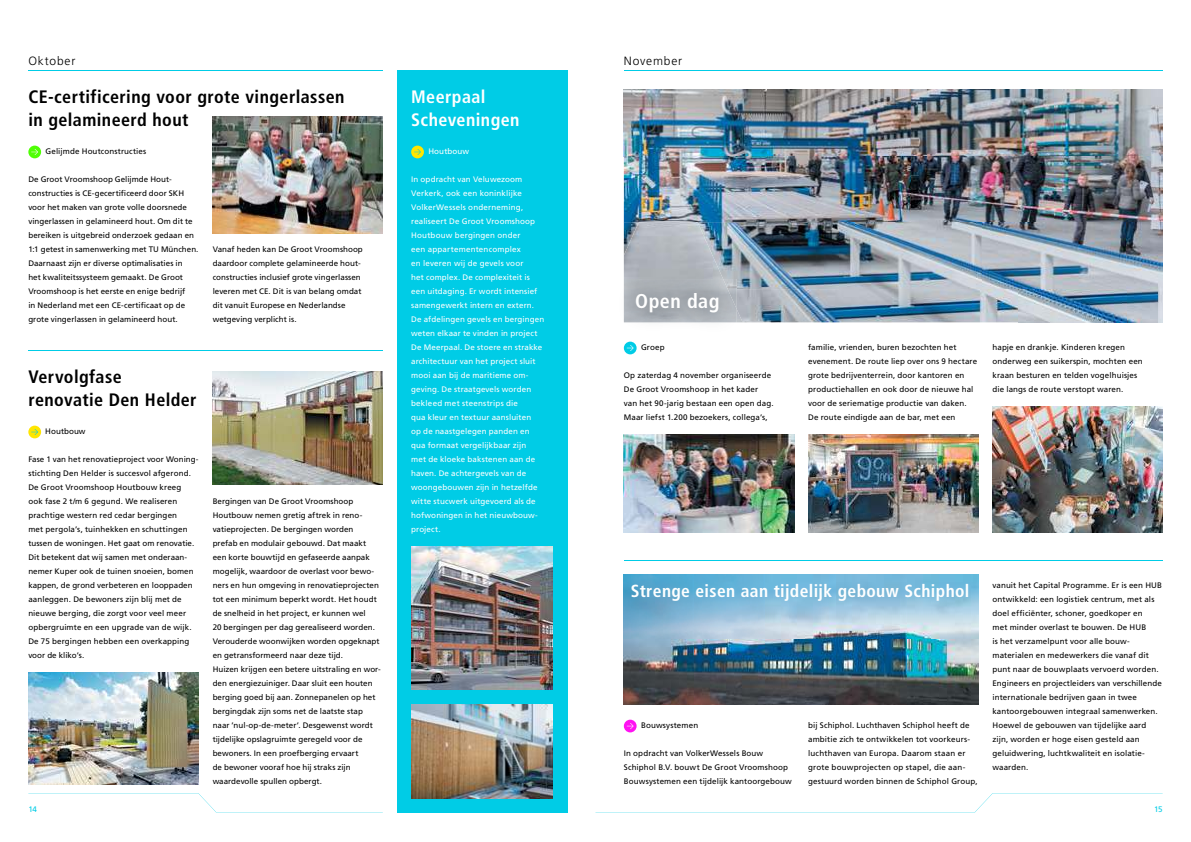
<style>
.page{position:relative;width:1191px;height:842px;background:#fff}
.page>*{position:absolute;margin:0;border:0;box-sizing:border-box;transform-origin:0 0}
.t1{font:700 condensed 20px "Frutiger LT Std";letter-spacing:.025em;color:#fff}
.t2{font:700 condensed 18px/23px "Frutiger LT Std";letter-spacing:.025em;color:#000}
.t3{font:700 condensed 18px/23px "Frutiger LT Std";letter-spacing:.025em;color:#fff}
.t4{font:700 condensed 17.5px "Frutiger LT Std";letter-spacing:.025em;color:#fff}
.t5{font:300 12px "Frutiger LT Std";letter-spacing:.065em;color:#000}
.t6{font:8px/14px "Frutiger LT Std";letter-spacing:.01em;color:#000}
.t7{font:8px/14px "Frutiger LT Std";letter-spacing:.015em;color:#fff}
.t8{font:8px "Frutiger LT Std";color:#00cce6}
</style>
<div class="page">
<svg style="left:975px;top:793px;width:187px;height:19px"></svg>
<hr style="left:28px;top:70px;width:355px;height:1px;background:#00cce6">
<div style="left:28px;top:146px;width:13px;height:12px;background:#4fff05;border-radius:50%"></div>
<svg style="left:31px;top:149px;width:7px;height:6px"></svg>
<div style="left:624px;top:342px;width:12px;height:12px;background:#00cce6;border-radius:50%"></div>
<svg style="left:627px;top:345px;width:6px;height:6px"></svg>
<div style="left:28px;top:426px;width:13px;height:12px;background:#ffe600;border-radius:50%"></div>
<svg style="left:31px;top:429px;width:7px;height:6px"></svg>
<hr style="left:28px;top:350px;width:355px;height:1px;background:#00cce6">
<hr style="left:624px;top:560px;width:538px;height:1px;background:#00cce6">
<hr style="left:624px;top:70px;width:538px;height:1px;background:#00cce6">
<img style="left:213px;top:116px;width:170px;height:118px">
<div style="left:397px;top:70px;width:170px;height:742px;background:#00cce6"></div>
<div style="left:411px;top:146px;width:13px;height:12px;background:#ffe600;border-radius:50%"></div>
<svg style="left:414px;top:149px;width:7px;height:6px"></svg>
<img style="left:28px;top:672px;width:170px;height:112px">
<img style="left:213px;top:371px;width:170px;height:114px">
<img style="left:411px;top:546px;width:142px;height:144px">
<img style="left:411px;top:704px;width:142px;height:94px">
<div style="left:624px;top:720px;width:12px;height:12px;background:#ff12f2;border-radius:50%"></div>
<svg style="left:627px;top:723px;width:6px;height:6px"></svg>
<img style="left:992px;top:406px;width:170px;height:126px">
<img style="left:624px;top:434px;width:170px;height:98px">
<img style="left:808px;top:434px;width:170px;height:98px">
<img style="left:624px;top:575px;width:354px;height:129px">
<img style="left:624px;top:90px;width:538px;height:133px">
<img style="left:713px;top:223px;width:413px;height:66px">
<img style="left:1126px;top:223px;width:36px;height:99px">
<img style="left:742px;top:289px;width:385px;height:33px">
<img style="left:624px;top:221px;width:89px;height:58px">
<img style="left:713px;top:256px;width:29px;height:66px">
<img style="left:624px;top:279px;width:113px;height:43px">
<svg style="left:28px;top:793px;width:188px;height:19px"></svg>
<h3 class="t5" style="left:28px;top:56px;width:49px">Oktober</h3>
<h2 class="t2" style="left:28px;top:87px;width:318px">CE-certificering voor grote vingerlassen in gelamineerd hout</h2>
<h2 class="t3" style="left:411px;top:87px;width:110px">Meerpaal<br>Scheveningen</h2>
<p class="t7" style="left:428px;top:145px;width:42px">Houtbouw</p>
<p class="t7" style="left:411px;top:173px;width:135px">In opdracht van Veluwezoom<br>Verkerk, ook een koninklijke<br>VolkerWessels onderneming, realiseert De Groot Vroomshoop<br>Houtbouw bergingen onder<br>een appartementencomplex<br>en leveren wij de gevels voor<br>het complex. De complexiteit is een uitdaging. Er wordt intensief samengewerkt intern en extern.<br>De afdelingen gevels en bergingen weten elkaar te vinden in project<br>De Meerpaal. De stoere en strakke architectuur van het project sluit mooi aan bij de maritieme om&shy;geving. De straatgevels worden bekleed met steenstrips die<br>qua kleur en textuur aansluiten<br>op de naastgelegen panden en qua formaat vergelijkbaar zijn<br>met de kloeke bakstenen aan de haven. De achtergevels van de woon gebouwen zijn in hetzelfde witte stucwerk uitgevoerd als de hofwoningen in het nieuwbouw&shy;project.</p>
<p class="t6" style="left:46px;top:145px;width:102px">Gelijmde Houtconstructies</p>
<p class="t6" style="left:28px;top:173px;width:172px">De Groot Vroomshoop Gelijmde Hout&shy;constructies is CE-gecertificeerd door SKH voor het maken van grote volle doorsnede vingerlassen in gelamineerd hout. Om dit te bereiken is uitgebreid onderzoek gedaan en 1:1 getest in samenwerking met TU München.<br>Daarnaast zijn er diverse opti malisaties in<br>het kwaliteitssysteem gemaakt. De Groot Vroomshoop is het eerste en enige bedrijf<br>in Nederland met een CE-certificaat op de grote vingerlassen in gelamineerd hout.</p>
<p class="t6" style="left:213px;top:243px;width:152px">Vanaf heden kan De Groot Vroomshoop daardoor complete gelamineerde hout&shy;constructies inclusief grote vingerlassen leveren met CE. Dit is van belang omdat dit vanuit Europese en Nederlandse wetgeving verplicht is.</p>
<h2 class="t2" style="left:28px;top:367px;width:170px">Vervolgfase renovatie Den Helder</h2>
<p class="t6" style="left:45px;top:425px;width:42px">Houtbouw</p>
<p class="t6" style="left:28px;top:453px;width:172px">Fase 1 van het renovatieproject voor Woning&shy;stichting Den Helder is succesvol afgerond.<br>De Groot Vroomshoop Houtbouw kreeg<br>ook fase 2 t/m 6 gegund. We realiseren prachtige western red cedar bergingen<br>met pergola’s, tuinhekken en schuttingen tussen de woningen. Het gaat om renovatie.<br>Dit betekent dat wij samen met onderaan&shy;nemer Kuper ook de tuinen snoeien, bomen kappen, de grond verbeteren en looppaden aanleggen. De bewoners zijn blij met de nieuwe berging, die zorgt voor veel meer opbergruimte en een upgrade van de wijk.<br>De 75 bergingen hebben een overkapping voor de kliko’s.</p>
<p class="t6" style="left:213px;top:495px;width:170px">Bergingen van De Groot Vroomshoop Houtbouw nemen gretig aftrek in reno&shy;vatieprojecten. De bergingen worden<br>prefab en modulair gebouwd. Dat maakt een korte bouwtijd en gefaseerde aanpak mogelijk, waardoor de overlast voor bewo&shy;ners en hun omgeving in renovatieprojecten tot een minimum beperkt wordt. Het houdt de snelheid in het project, er kunnen wel<br>20 bergingen per dag gerealiseerd worden.<br>Verouderde woonwijken worden opgeknapt en getransformeerd naar deze tijd.<br>Huizen krijgen een betere uitstraling en wor&shy;den energiezuiniger. Daar sluit een houten berging goed bij aan. Zonnepanelen op het bergingdak zijn soms net de laatste stap naar ’nul-op-de-meter’. Desgewenst wordt tijdelijke opslagruimte geregeld voor de bewoners. In een proefberging ervaart<br>de bewoner vooraf hoe hij straks zijn waardevolle spullen opbergt.</p>
<h3 class="t5" style="left:624px;top:56px;width:60px">November</h3>
<h1 class="t1" style="left:635px;top:293px;width:86px">Open dag</h1>
<p class="t6" style="left:641px;top:341px;width:25px">Groep</p>
<p class="t6" style="left:624px;top:369px;width:151px">Op zaterdag 4 november organiseerde De Groot Vroomshoop in het kader<br>van het 90-jarig bestaan een open dag.<br>Maar liefst 1.200 bezoekers, collega’s,</p>
<p class="t6" style="left:808px;top:341px;width:170px">familie, vrienden, buren bezochten het evenement. De route liep over ons 9 hectare grote bedrijventerrein, door kantoren en productiehallen en ook door de nieuwe hal voor de seriematige productie van daken.<br>De route eindigde aan de bar, met een</p>
<p class="t6" style="left:992px;top:341px;width:152px">hapje en drankje. Kinderen kregen onderweg een suikerspin, mochten een kraan besturen en telden vogelhuisjes die langs de route verstopt waren.</p>
<h3 class="t4" style="left:631px;top:584px;width:340px">Strenge eisen aan tijdelijk gebouw Schiphol</h3>
<p class="t6" style="left:641px;top:719px;width:59px">Bouwsystemen</p>
<p class="t6" style="left:624px;top:747px;width:170px">In opdracht van VolkerWessels Bouw<br>Schiphol B.V. bouwt De Groot Vroomshoop<br>Bouwsystemen een tijdelijk kantoorgebouw</p>
<p class="t6" style="left:808px;top:719px;width:171px">bij Schiphol. Luchthaven Schiphol heeft de ambitie zich te ontwikkelen tot voorkeurs&shy;luchthaven van Europa. Daarom staan er grote bouwprojecten op stapel, die aan&shy;gestuurd worden binnen de Schiphol Group,</p>
<p class="t6" style="left:992px;top:579px;width:171px">vanuit het Capital Programme. Er is een HUB ontwikkeld: een logistiek centrum, met als doel efficiënter, schoner, goedkoper en<br>met minder overlast te bouwen. De HUB<br>is het verzamelpunt voor alle bouw&shy;materialen en medewerkers die vanaf dit punt naar de bouwplaats vervoerd worden.<br>Engineers en projectleiders van verschillende inter nationale bedrijven gaan in twee kantoor gebouwen integraal samenwerken.<br>Hoewel de gebouwen van tijdelijke aard zijn, worden er hoge eisen gesteld aan geluidwering, luchtkwaliteit en isolatie&shy;waarden.</p>
<p class="t8" style="left:28px;top:806px;width:10px">14</p>
<p class="t8" style="left:1154px;top:806px;width:10px">15</p>
</div>
